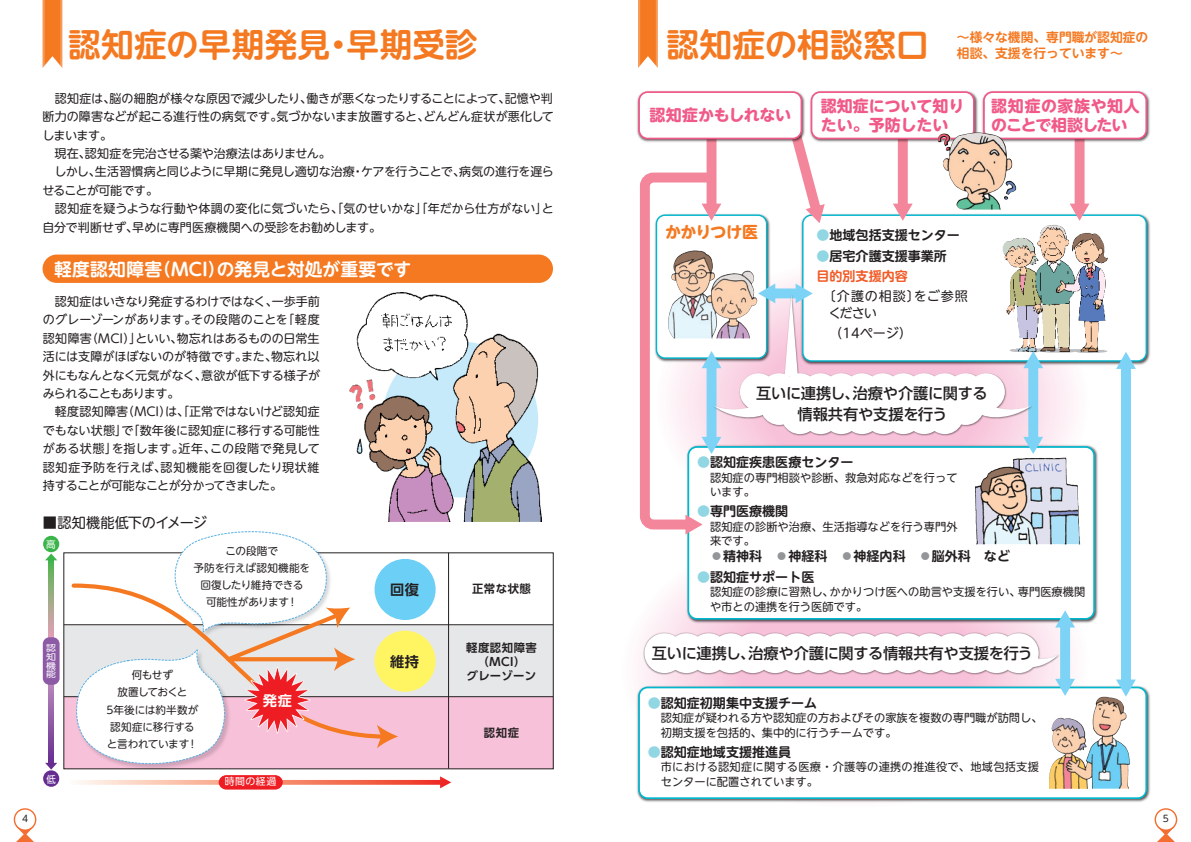
<style>
.page{position:relative;width:1191px;height:842px;background:#fff}
.page>*{position:absolute;margin:0;border:0;box-sizing:border-box;transform-origin:0 0}
.t1{font:700 32.6px "UD Shin M Go Pro De";letter-spacing:.015em;color:#f47921}
.t2{font:700 17.7px "UD Shin M Go Pro De";letter-spacing:.005em;color:#fff}
.t3{font:700 15.9px/18.8px "UD Shin M Go Pro";color:#f05988}
.t4{font:700 15.9px "UD Shin M Go Pro";letter-spacing:-.025em;color:#f47921}
.t5{font:500 15.2px/21px "UD Shin Go Pro";letter-spacing:-.015em;color:#231f20;text-align:center}
.t6{font:14.2px "UD Shin M Go Pro";letter-spacing:-.025em;color:#231f20}
.t7{font:700 14.2px "UD Shin Go Pro De";color:#231f20}
.t8{font:700 14.2px "UD Shin Go Pro De";color:#fff}
.t9{font:700 13px "UD Shin M Go Pro De";color:#231f20}
.t10{font:13px "UD Shin M Go Pro";letter-spacing:.075em;color:#231f20}
.t11{font:13px/20.3px "UD Shin M Go Pro";color:#231f20}
.t12{font:700 13px "UD Shin M Go Pro De";color:#f15b27}
.t13{font:700 12.8px/15.6px "UD Shin M Go Pro De";color:#f47921}
.t14{font:12px/18.4px "UD Shin M Go Pro";letter-spacing:-.015em;color:#231f20}
.t15{font:700 11.3px/14.2px "UD Shin Go Pro De";letter-spacing:.05em;color:#231f20;text-align:center}
.t16{font:11.2px/14.5px "UD Shin M Go Pro";color:#231f20}
.t17{font:11.2px/14.5px "UD Shin M Go Pro";letter-spacing:.02em;color:#231f20}
.t18{font:10.6px/17px "UD Shin M Go Pro";letter-spacing:-.02em;color:#231f20;text-align:center}
.t19{font:9.9px "UD Shin Go Pro";letter-spacing:.05em;color:#fff}
.t20{font:9.7px "UD Shin Go Pro";color:#fff}
.t21{font:9.2px "UD Shin M Go Pro";color:#231f20}
.t22{font:8.4px/8.8px "UD Shin Go Pro";color:#fff;text-align:justify;scale:1.18 1}
.s1{color:#91d6e3}
.s2{color:#939598}
</style>
<div class="page">
<svg style="left:13px;top:808px;width:24px;height:34px"></svg>
<svg style="left:1154px;top:808px;width:24px;height:34px"></svg>
<div style="left:64px;top:625px;width:489px;height:72px;background:#e6e7e9"></div>
<div style="left:64px;top:697px;width:489px;height:72px;background:#f7c1d9"></div>
<hr style="left:64px;top:696px;width:489px;height:1px;background:#231f20">
<hr style="left:64px;top:624px;width:489px;height:1px;background:#231f20">
<div style="left:43px;top:255px;width:510px;height:28px;background:#f47921;border-radius:14px"></div>
<svg style="left:79px;top:775px;width:372px;height:14px"></svg>
<div style="left:43px;top:536px;width:16px;height:16px;background:#3ab54a;border-radius:50%"></div>
<div style="left:43px;top:770px;width:16px;height:17px;background:#652d91;border-radius:50%"></div>
<svg style="left:48px;top:560px;width:6px;height:77px"></svg>
<svg style="left:48px;top:685px;width:6px;height:78px"></svg>
<svg style="left:45px;top:553px;width:12px;height:7px"></svg>
<svg style="left:45px;top:763px;width:12px;height:7px"></svg>
<div style="left:43px;top:637px;width:17px;height:48px;background:#8d5ba6;border-radius:7px"></div>
<hr style="left:448px;top:553px;width:1px;height:215px;background:#231f20">
<svg style="left:45px;top:0;width:15px;height:65px"></svg>
<svg style="left:42px;top:0;width:3px;height:68px"></svg>
<svg style="left:60px;top:0;width:3px;height:68px"></svg>
<div style="left:374px;top:559px;width:61px;height:61px;background:#6bcff6;border-radius:50%"></div>
<div style="left:374px;top:631px;width:61px;height:61px;background:#fff461;border-radius:50%"></div>
<svg style="left:69px;top:581px;width:322px;height:158px"></svg>
<svg style="left:377px;top:725px;width:21px;height:23px"></svg>
<img style="left:349px;top:292px;width:193px;height:229px">
<svg style="left:70px;top:531px;width:285px;height:238px"></svg>
<svg style="left:640px;top:0;width:16px;height:66px"></svg>
<svg style="left:638px;top:0;width:2px;height:68px"></svg>
<svg style="left:656px;top:0;width:2px;height:68px"></svg>
<svg style="left:663px;top:583px;width:384px;height:101px"></svg>
<div style="left:737px;top:590px;width:235px;height:145px;background:#f7c1d9;border-radius:50%"></div>
<img style="left:643px;top:631px;width:417px;height:45px">
<svg style="left:644px;top:633px;width:414px;height:40px"></svg>
<div style="left:763px;top:330px;width:218px;height:145px;background:#f7c1d9;border-radius:50%"></div>
<svg style="left:803px;top:215px;width:343px;height:146px"></svg>
<div style="left:802px;top:214px;width:345px;height:148px;border:1px solid #00b7ce;border-radius:9px"></div>
<img style="left:1032px;top:225px;width:23px;height:48px">
<svg style="left:793px;top:144px;width:35px;height:79px"></svg>
<img style="left:761px;top:214px;width:10px;height:69px">
<svg style="left:656px;top:215px;width:110px;height:143px"></svg>
<img style="left:685px;top:444px;width:413px;height:180px">
<div style="left:688px;top:447px;width:406px;height:172px;background:#fff;border-radius:9px"></div>
<div style="left:687px;top:446px;width:408px;height:174px;border:2px solid #00b7ce;border-radius:9px"></div>
<img style="left:975px;top:457px;width:105px;height:87px">
<img style="left:636px;top:684px;width:514px;height:119px">
<div style="left:639px;top:687px;width:507px;height:111px;background:#fff;border-radius:9px"></div>
<div style="left:638px;top:687px;width:509px;height:112px;border:2px solid #00b7ce;border-radius:9px"></div>
<div style="left:772px;top:288px;width:26px;height:10px;background:#7cd3f6"></div>
<svg style="left:795px;top:284px;width:17px;height:9px"></svg>
<svg style="left:758px;top:283px;width:17px;height:10px"></svg>
<div style="left:1028px;top:365px;width:10px;height:75px;background:#7cd3f6"></div>
<svg style="left:1033px;top:351px;width:10px;height:17px"></svg>
<svg style="left:1023px;top:437px;width:20px;height:17px"></svg>
<div style="left:706px;top:138px;width:10px;height:68px;background:#f3869a"></div>
<svg style="left:640px;top:168px;width:83px;height:366px"></svg>
<div style="left:1074px;top:138px;width:10px;height:68px;background:#f3869a"></div>
<svg style="left:1069px;top:204px;width:20px;height:17px"></svg>
<div style="left:898px;top:138px;width:9px;height:68px;background:#f3869a"></div>
<svg style="left:893px;top:204px;width:19px;height:17px"></svg>
<img style="left:1086px;top:697px;width:20px;height:64px">
<div style="left:1060px;top:625px;width:10px;height:57px;background:#7cd3f6"></div>
<svg style="left:1055px;top:610px;width:20px;height:17px"></svg>
<svg style="left:1055px;top:679px;width:20px;height:17px"></svg>
<div style="left:1121px;top:366px;width:10px;height:316px;background:#7cd3f6"></div>
<svg style="left:1116px;top:352px;width:19px;height:17px"></svg>
<svg style="left:1116px;top:679px;width:19px;height:18px"></svg>
<img style="left:712px;top:293px;width:321px;height:144px">
<svg style="left:713px;top:295px;width:318px;height:139px"></svg>
<img style="left:637px;top:91px;width:513px;height:53px">
<div style="left:811px;top:92px;width:162px;height:46px;background:#fff;border-radius:9px"></div>
<div style="left:810px;top:91px;width:164px;height:48px;border:2px solid #f05988;border-radius:9px"></div>
<div style="left:984px;top:92px;width:162px;height:46px;background:#fff;border-radius:9px"></div>
<div style="left:983px;top:91px;width:164px;height:48px;border:2px solid #f05988;border-radius:9px"></div>
<img style="left:938px;top:132px;width:78px;height:78px">
<div style="left:639px;top:92px;width:162px;height:46px;background:#fff;border-radius:9px"></div>
<div style="left:638px;top:91px;width:164px;height:48px;border:2px solid #f05988;border-radius:9px"></div>
<p class="t1" style="left:68px;top:18px;width:411px">認知症の早期発見・早期受診</p>
<p class="t14" style="left:43px;top:88px;width:513px">　認知症は、脳の細胞が様々な原因で減少したり、働きが悪くなったりすることによって、記憶や判断力の障害などが起こる進行性の病気です。気づかないまま放置すると、どんどん症状が悪化してしまいます。<br>　現在、認知症を完治させる薬や治療法はありません。<br>　しかし、生活習慣病と同じように早期に発見し適切な治療・ケアを行うことで、病気の進行を遅らせることが可能です。<br>　認知症を疑うような行動や体調の変化に気づいたら、「気のせいかな」「年だから仕方がない」と自分で判断せず、早めに専門医療機関への受診をお勧めします。</p>
<p class="t2" style="left:54px;top:255px;width:359px">軽度認知障害（MCI）の発見と対処が重要です</p>
<p class="t14" style="left:43px;top:292px;width:279px">　認知症はいきなり発症するわけではなく、一歩手前のグレーゾーンがあります。その段階のことを「軽度認知障害（MCI）」といい、物忘れはあるものの日常生活には支障がほぼないのが特徴です。また、物忘れ以外にもなんとなく元気がなく、意欲が低下する様子がみられることもあります。<br>　軽度認知障害（MCI）は、「正常ではないけど認知症でもない状態」で「数年後に認知症に移行する可能性がある状態」を指します。近年、この段階で発見して認知症予防を行えば、認知機能を回復したり現状維持することが可能なことが分かってきました。</p>
<p class="t6" style="left:43px;top:511px;width:166px">■認知機能低下のイメージ</p>
<p class="t20" style="left:46px;top:536px;width:11px">高</p>
<p class="t22" style="left:46px;top:643px;width:10px">認知機能</p>
<p class="t20" style="left:47px;top:771px;width:11px">低</p>
<p class="t18" style="left:194px;top:541px;width:118px">この段階で<br>予防を行えば認知機能を回復したり維持できる<br>可能性があります！</p>
<p class="t18" style="left:106px;top:666px;width:93px">何もせず<br>放置しておくと<br>5年後には約半数が認知症に移行すると言われています！</p>
<p class="t8" style="left:263px;top:689px;width:31px">発症</p>
<p class="t19" style="left:225px;top:774px;width:53px">時間の経過</p>
<p class="t7" style="left:390px;top:578px;width:31px">回復</p>
<p class="t15" style="left:472px;top:581px;width:60px">正常な状態</p>
<p class="t7" style="left:390px;top:650px;width:31px">維持</p>
<p class="t15" style="left:466px;top:640px;width:72px">軽度認知障害（MCI）<br>グレーゾーン</p>
<p class="t15" style="left:484px;top:725px;width:37px">認知症</p>
<p class="t1" style="left:666px;top:18px;width:264px">認知症の相談窓口</p>
<p class="t13" style="left:957px;top:29px;width:193px">～様々な機関、専門職が認知症の相談、支援を行っています～</p>
<p class="t3" style="left:649px;top:105px;width:143px">認知症かもしれない</p>
<p class="t3" style="left:821px;top:96px;width:145px">認知症について知りたい。予防したい</p>
<p class="t3" style="left:991px;top:96px;width:150px">認知症の家族や知人のことで相談したい</p>
<p class="t4" style="left:665px;top:219px;width:94px">かかりつけ医</p>
<p class="t9" style="left:816px;top:225px;width:145px"><span class="s1">●</span>地域包括支援センター</p>
<p class="t9" style="left:816px;top:245px;width:132px"><span class="s1">●</span>居宅介護支援事業所</p>
<p class="t12" style="left:816px;top:266px;width:93px">目的別支援内容</p>
<p class="t10" style="left:822px;top:286px;width:147px">〔介護の相談〕をご参照</p>
<p class="t11" style="left:828px;top:302px;width:85px">ください<br>（14ページ）</p>
<p class="t5" style="left:756px;top:382px;width:233px">互いに連携し、治療や介護に関する情報共有や支援を行う</p>
<p class="t9" style="left:697px;top:452px;width:158px"><span class="s1">●</span>認知症疾患医療センター</p>
<p class="t16" style="left:710px;top:470px;width:249px">認知症の専門相談や診断、救急対応などを行っています。</p>
<p class="t9" style="left:697px;top:501px;width:93px"><span class="s1">●</span>専門医療機関</p>
<p class="t16" style="left:710px;top:519px;width:249px">認知症の診断や治療、生活指導などを行う専門外来です。</p>
<p class="t9" style="left:710px;top:546px;width:301px"><span class="s2">●</span>精神科　<span class="s2">●</span>神経科　<span class="s2">●</span>神経内科　<span class="s2">●</span>脳外科　など</p>
<p class="t9" style="left:697px;top:566px;width:119px"><span class="s1">●</span>認知症サポート医</p>
<p class="t16" style="left:710px;top:584px;width:377px">認知症の診療に習熟し、かかりつけ医への助言や支援を行い、専門医療機関や市との連携を行う医師です。</p>
<p class="t5" style="left:651px;top:642px;width:382px">互いに連携し、治療や介護に関する情報共有や支援を行う</p>
<p class="t9" style="left:648px;top:692px;width:171px"><span class="s1">●</span>認知症初期集中支援チーム</p>
<p class="t16" style="left:661px;top:710px;width:383px">認知症が疑われる方や認知症の方およびその家族を複数の専門職が訪問し、初期支援を包括的、集中的に行うチームです。</p>
<p class="t9" style="left:648px;top:741px;width:145px"><span class="s1">●</span>認知症地域支援推進員</p>
<p class="t17" style="left:661px;top:759px;width:380px">市における認知症に関する医療・介護等の連携の推進役で、地域包括支援センターに配置されています。</p>
<p class="t21" style="left:22px;top:811px;width:8px">4</p>
<p class="t21" style="left:1162px;top:811px;width:8px">5</p>
</div>
